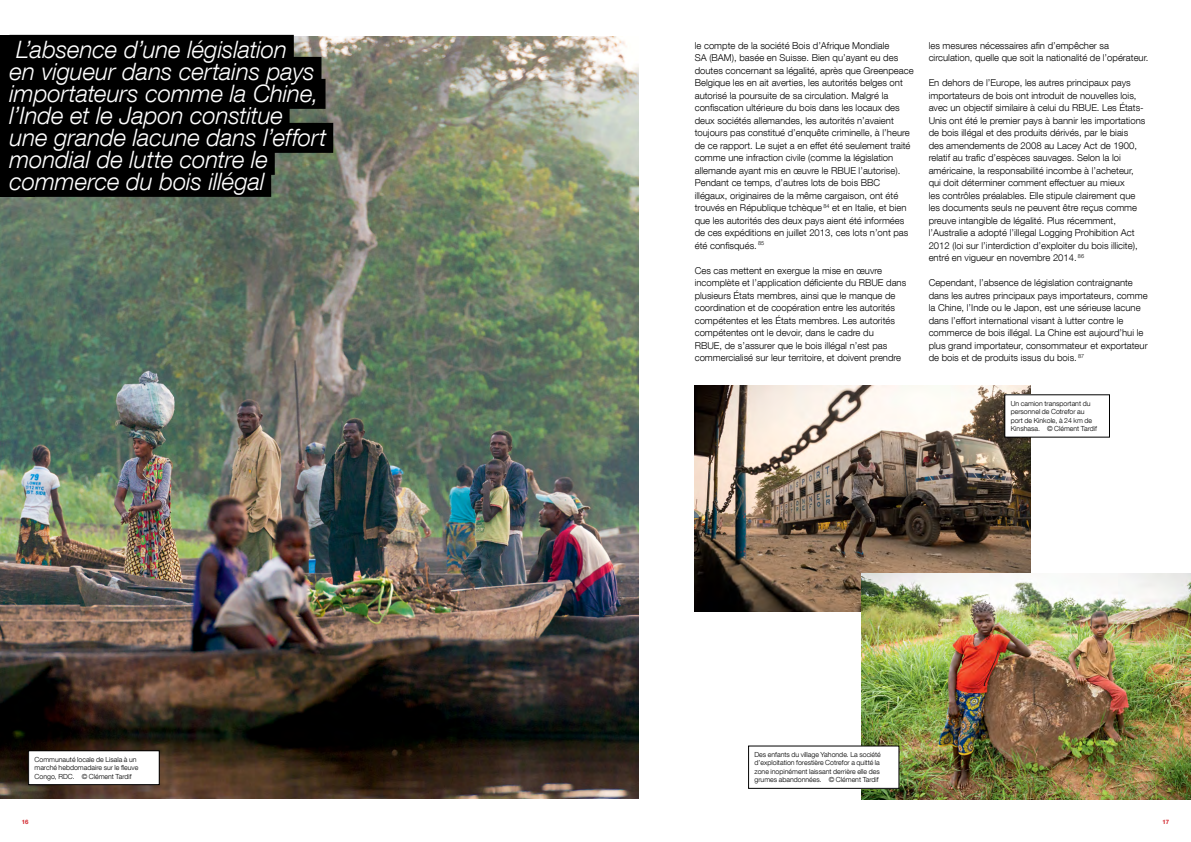
<style>
.page{position:relative;width:1191px;height:842px;background:#fff}
.page>*{position:absolute;margin:0;border:0;box-sizing:border-box;transform-origin:0 0}
.t1{font:italic 300 24px/22px "Helvetica Neue LT Com";letter-spacing:-.005em;color:#fff}
.Continuous_text{font:300 9.5px/12.5px "Helvetica Neue LT Com";color:#000}
.Image_Caption{font:300 7px/8.5px "Helvetica Neue LT Com";color:#000}
.t2{font:700 6px "Helvetica Neue";color:#d2232a}
</style>
<div class="page">
<img style="left:694px;top:385px;width:336px;height:226px">
<img style="left:861px;top:574px;width:330px;height:225px">
<img style="left:0;top:36px;width:638px;height:763px">
<div style="left:29px;top:751px;width:130px;height:34px;background:#fff"></div>
<div style="left:28px;top:750px;width:131px;height:35px;border:1px solid #000"></div>
<div style="left:0;top:35px;width:35px;height:162px;background:#000"></div>
<div style="left:10px;top:35px;width:284px;height:30px;background:#000"></div>
<div style="left:10px;top:57px;width:311px;height:30px;background:#000"></div>
<div style="left:10px;top:79px;width:315px;height:30px;background:#000"></div>
<div style="left:10px;top:101px;width:279px;height:30px;background:#000"></div>
<div style="left:10px;top:123px;width:323px;height:30px;background:#000"></div>
<div style="left:10px;top:145px;width:265px;height:30px;background:#000"></div>
<div style="left:10px;top:167px;width:261px;height:30px;background:#000"></div>
<div style="left:748px;top:746px;width:151px;height:42px;background:#fff"></div>
<div style="left:748px;top:746px;width:151px;height:43px;border:1px solid #000"></div>
<div style="left:1004px;top:395px;width:105px;height:42px;background:#fff"></div>
<p class="t1" style="left:10px;top:38px;width:318px">L’absence d’une législation<br>en vigueur dans certains pays importateurs comme la Chine, l’Inde et le Japon constitue une grande lacune dans l’effort mondial de lutte contre le commerce du bois illégal</p>
<p class="Image_Caption" style="left:35px;top:755px;width:105px">Communauté locale de Lisala à un marché hebdomadaire sur le fleuve<br>Congo, RDC. © Clément Tardif</p>
<p class="Continuous_text" style="left:694px;top:39px;width:220px">le compte de la société Bois d’Afrique Mondiale<br>SA (BAM), basée en Suisse. Bien qu’ayant eu des doutes concernant sa légalité, après que Greenpeace Belgique les en ait averties, les autorités belges ont autorisé la poursuite de sa circulation. Malgré la confiscation ultérieure du bois dans les locaux des deux sociétés allemandes, les autorités n’avaient toujours pas constitué d’enquête criminelle, à l’heure de ce rapport. Le sujet a en effet été seulement traité comme une infraction civile (comme la législation allemande ayant mis en œuvre le RBUE l’autorise).<br>Pendant ce temps, d’autres lots de bois BBC illégaux, originaires de la même cargaison, ont été trouvés en République tchèque <sup>84</sup> et en Italie, et bien que les autorités des deux pays aient été informées de ces expéditions en juillet 2013, ces lots n’ont pas été confisqués. <sup>85</sup></p>
<p class="Continuous_text" style="left:694px;top:264px;width:213px">Ces cas mettent en exergue la mise en œuvre incomplète et l’application déficiente du RBUE dans plusieurs États membres, ainsi que le manque de coordination et de coopération entre les autorités compétentes et les États membres. Les autorités compétentes ont le devoir, dans le cadre du<br>RBUE, de s’assurer que le bois illégal n’est pas commercialisé sur leur territoire, et doivent prendre</p>
<p class="Continuous_text" style="left:928px;top:39px;width:221px">les mesures nécessaires afin d’empêcher sa circulation, quelle que soit la nationalité de l’opérateur.</p>
<p class="Continuous_text" style="left:928px;top:76px;width:218px">En dehors de l’Europe, les autres principaux pays importateurs de bois ont introduit de nouvelles lois, avec un objectif similaire à celui du RBUE. Les États-Unis ont été le premier pays à bannir les importations de bois illégal et des produits dérivés, par le biais des amendements de 2008 au Lacey Act de 1900, relatif au trafic d’espèces sauvages. Selon la loi américaine, la responsabilité incombe à l’acheteur, qui doit déterminer comment effectuer au mieux<br>les contrôles préalables. Elle stipule clairement que les documents seuls ne peuvent être reçus comme preuve intangible de légalité. Plus récemment, l’Australie a adopté l’iIlegal Logging Prohibition Act 2012 (loi sur l’interdiction d’exploiter du bois illicite), entré en vigueur en novembre 2014. <sup>86</sup></p>
<p class="Continuous_text" style="left:928px;top:276px;width:220px">Cependant, l’absence de législation contraignante dans les autres principaux pays importateurs, comme la Chine, l’Inde ou le Japon, est une sérieuse lacune dans l’effort international visant à lutter contre le commerce de bois illégal. La Chine est aujourd’hui le plus grand importateur, consommateur et exportateur de bois et de produits issus du bois. <sup>87</sup></p>
<p class="Image_Caption" style="left:1010px;top:399px;width:88px">Un camion transportant du personnel de Cotrefor au port de Kinkole, à 24 km de<br>Kinshasa. © Clément Tardif</p>
<p class="Image_Caption" style="left:754px;top:750px;width:128px">Des enfants du village Yahonde. La société d’exploitation forestière Cotrefor a quitté la zone inopinément laissant derrière elle des grumes abandonnées. © Clément Tardif</p>
<p class="t2" style="left:22px;top:817px;width:8px">16</p>
<p class="t2" style="left:1162px;top:817px;width:8px">17</p>
</div>
